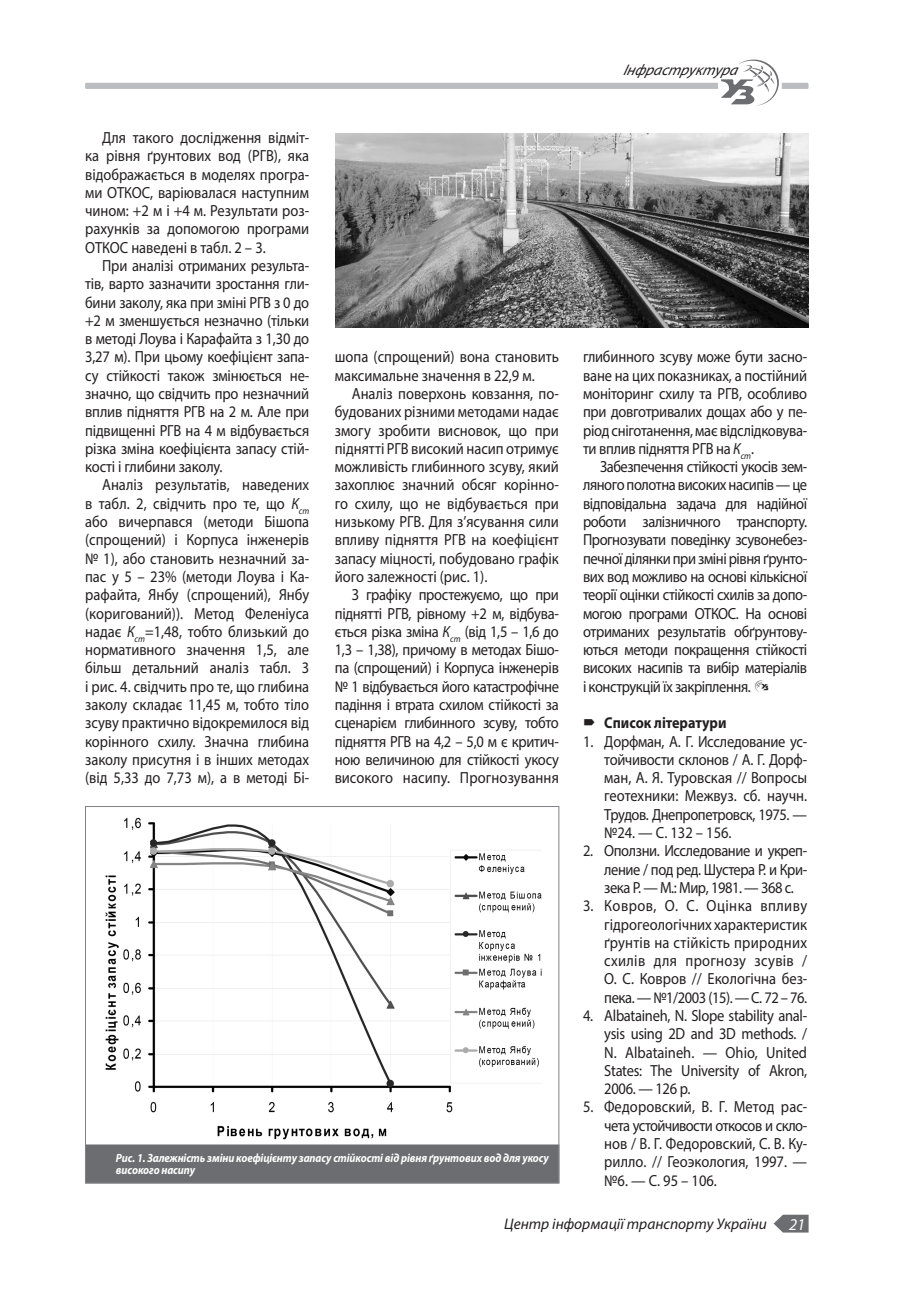
<style>
.page{position:relative;width:915px;height:1306px;background:#fff}
.page>*{position:absolute;margin:0;border:0;box-sizing:border-box;transform-origin:0 0}
.t1{font:italic 16.5px "Myriad Pro";color:#fff}
.Основной_текст{font:16.2px/18.3px "Myriad Pro";letter-spacing:-.005em;color:#231f20;text-align:justify;scale:.9 1}
.Список_цифра{font:16.2px/18.3px "Myriad Pro";letter-spacing:-.015em;color:#231f20;text-align:justify;scale:.9 1}
.t2{font:700 15.75px "Myriad Pro";color:#231f20;scale:.9 1}
.t3{font:italic 15.3px "Myriad Pro";color:#231f20}
.Рисунок{font:italic 700 12px/12px "Myriad Pro";letter-spacing:-.01em;color:#fff;scale:.9 1}
.s1{font-style:italic}
</style>
<div class="page">
<div style="left:85px;top:83px;width:723px;height:6px;background:#bcbdc0;border-radius:2px"></div>
<svg style="left:717px;top:81px;width:64px;height:9px"></svg>
<svg style="left:720px;top:60px;width:58px;height:46px"></svg>
<svg style="left:773px;top:1214px;width:35px;height:18px"></svg>
<div style="left:85px;top:1144px;width:474px;height:39px;background:#6c6d70;border:1px solid #6c6d70"></div>
<img style="left:105px;top:817px;width:436px;height:322px">
<img style="left:335px;top:133px;width:473px;height:194px">
<p class="Основной_текст" style="left:85px;top:128px;width:250px;text-indent:17px">Для такого дослідження відміт&shy;ка рівня ґрунтових вод (РГВ), яка відображається в моделях програ&shy;ми ОТКОС, варіювалася наступним чином: +2 м і +4 м. Результати роз&shy;рахунків за допомогою програми ОТКОС наведені в табл. 2 – 3.</p>
<p class="Основной_текст" style="left:85px;top:256px;width:250px;text-indent:17px">При аналізі отриманих результа&shy;тів, варто зазначити зростання гли&shy;бини заколу, яка при зміні РГВ з 0 до +2 м зменшується незначно (тільки в методі Лоува і Карафайта з 1,30 до 3,27 м). При цьому коефіцієнт запа&shy;су стійкості також змінюється не&shy;значно, що свідчить про незначний вплив підняття РГВ на 2 м. Але при підвищенні РГВ на 4 м відбувається різка зміна коефіцієнта запасу стій&shy;кості і глибини заколу.</p>
<p class="Основной_текст" style="left:85px;top:475px;width:250px;text-indent:17px">Аналіз результатів, наведених в табл. 2, свідчить про те, що <span class="s1">К</span><sub>ст </sub>або вичерпався (методи Бішопа (спрощений) і Корпуса інженерів № 1), або становить незначний за&shy;пас у 5 – 23% (методи Лоува і Ка&shy;рафайта, Янбу (спрощений), Янбу (коригований)). Метод Феленіуса надає <span class="s1">К</span><sub>ст</sub>=1,48, тобто близький до нормативного значення 1,5, але більш детальний аналіз табл. 3 і рис. 4. свідчить про те, що глибина заколу складає 11,45 м, тобто тіло зсуву практично відокремилося від корінного схилу. Значна глибина заколу присутня і в інших методах (від 5,33 до 7,73 м), а в методі Бі-</p>
<p class="Основной_текст" style="left:334px;top:347px;width:250px">шопа (спрощений) вона становить максимальне значення в 22,9 м.</p>
<p class="Основной_текст" style="left:334px;top:384px;width:250px;text-indent:17px">Аналіз поверхонь ковзання, по&shy;будованих різними методами надає змогу зробити висновок, що при піднятті РГВ високий насип отримує можливість глибинного зсуву, який захоплює значний обсяг корінно&shy;го схилу, що не відбувається при низькому РГВ. Для з’ясування сили впливу підняття РГВ на коефіцієнт запасу міцності, побудовано графік його залежності (рис. 1).</p>
<p class="Основной_текст" style="left:334px;top:585px;width:250px;text-indent:17px">З графіку простежуємо, що при піднятті РГВ, рівному +2 м, відбува&shy;ється різка зміна <span class="s1">К</span><sub>ст</sub> (від 1,5 – 1,6 до 1,3 – 1,38), причому в методах Бішо&shy;па (спрощений) і Корпуса інженерів № 1 відбувається його катастрофічне падіння і втрата схилом стійкості за сценарієм глибинного зсуву, тобто підняття РГВ на 4,2 – 5,0 м є критич&shy;ною величиною для стійкості укосу високого насипу. Прогнозування</p>
<p class="Рисунок" style="left:116px;top:1151px;width:482px">Рис. 1. Залежність зміни коефіцієнту запасу стійкості від рівня ґрунтових вод для укосу високого насипу</p>
<p class="t3" style="left:622px;top:61px;width:121px">Інфр аструктур а</p>
<p class="Основной_текст" style="left:583px;top:347px;width:250px">глибинного зсуву може бути засно&shy;ване на цих показниках, а постійний моніторинг схилу та РГВ, особливо при довготривалих дощах або у пе&shy;ріод сніготанення, має відслідковува&shy;ти вплив підняття РГВ на <span class="s1">К</span><sub>ст</sub>.</p>
<p class="Основной_текст" style="left:583px;top:457px;width:250px;text-indent:17px">Забезпечення стійкості укосів зем&shy;ляного полотна високих насипів — це відповідальна задача для надійної роботи залізничного транспорту.<br>Прогнозувати поведінку зсувонебез&shy;печної ділянки при зміні рівня ґрунто&shy;вих вод можливо на основі кількісної теорії оцінки стійкості схилів за допо&shy;могою програми ОТКОС. На основі отриманих результатів обґрунтову&shy;ються методи покращення стійкості високих насипів та вибір матеріалів і конструкцій їх закріплення.</p>
<p class="t2" style="left:604px;top:712px;width:137px">Список літератури</p>
<p class="Список_цифра" style="left:604px;top:731px;width:227px;text-indent:-21px">1. Дорфман, А. Г. Исследование ус&shy;тойчивости склонов / А. Г. Дорф&shy;ман, А. Я. Туровская // Вопросы геотехники: Межвуз. сб. научн.<br>Трудов. Днепропетровск, 1975. — №24. — С. 132 – 156.</p>
<p class="Список_цифра" style="left:604px;top:841px;width:227px;text-indent:-21px">2. Оползни. Исследование и укреп&shy;ление / под ред. Шустера Р. и Кри&shy;зека Р. — М.: Мир, 1981. — 368 с.</p>
<p class="Список_цифра" style="left:604px;top:896px;width:227px;text-indent:-21px">3. Ковров, О. С. Оцінка впливу гідрогеологічних характеристик ґрунтів на стійкість природних схилів для прогнозу зсувів / О. С. Ковров // Екологічна без&shy;пека. — №1/2003 (15). — С. 72 – 76.</p>
<p class="Список_цифра" style="left:604px;top:1006px;width:227px;text-indent:-21px">4. Albataineh, N. Slope stability anal&shy;ysis using 2D and 3D methods. / N. Albataineh. — Ohio, United States: The University of Akron, 2006. — 126 p.</p>
<p class="Список_цифра" style="left:604px;top:1097px;width:227px;text-indent:-21px">5. Федоровский, В. Г. Метод рас&shy;чета устойчивости откосов и скло&shy;нов / В. Г. Федоровский, С. В. Ку&shy;рилло. // Геоэкология, 1997. — №6. — С. 95 – 106.</p>
<p class="t3" style="left:504px;top:1214px;width:264px">Центр інформації транспорту України</p>
<p class="t1" style="left:788px;top:1213px;width:18px">21</p>
</div>
